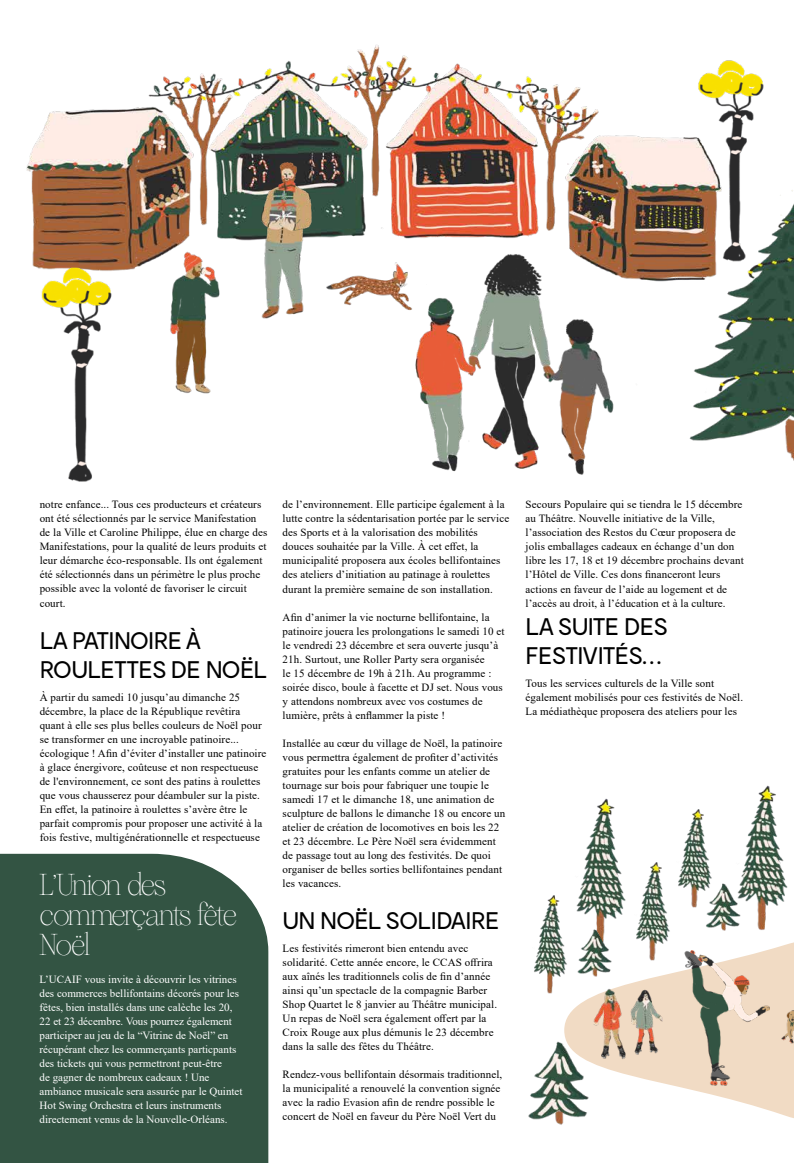
<style>
.page{position:relative;width:794px;height:1163px;background:#fff}
.page>*{position:absolute;margin:0;border:0;box-sizing:border-box;transform-origin:0 0}
.t1{font:30px/30px "Sometimes Times";letter-spacing:-.06em;color:#fff}
.t2{font:24px/28.8px "Moderat";letter-spacing:-.04em;color:#000}
.t3{font:11px/14px "Times New Roman";letter-spacing:.01em;color:#000}
.t4{font:11px/14px "Times New Roman";color:#fff}
</style>
<div class="page">
<img style="left:26px;top:44px;width:648px;height:226px">
<div style="left:0;top:853px;width:268px;height:309px;background:#335443"></div>
<img style="left:153px;top:247px;width:81px;height:147px">
<img style="left:249px;top:150px;width:74px;height:169px">
<img style="left:674px;top:60px;width:90px;height:85px">
<img style="left:26px;top:254px;width:105px;height:228px">
<img style="left:274px;top:212px;width:399px;height:263px">
<img style="left:673px;top:145px;width:121px;height:316px">
<img style="left:295px;top:230px;width:157px;height:111px">
<svg style="left:633px;top:942px;width:161px;height:176px;fill:#f1dbc4"></svg>
<img style="left:658px;top:942px;width:111px;height:167px">
<img style="left:566px;top:968px;width:108px;height:108px">
<img style="left:778px;top:1007px;width:16px;height:46px">
<img style="left:534px;top:895px;width:37px;height:102px">
<img style="left:633px;top:862px;width:41px;height:102px">
<img style="left:678px;top:809px;width:32px;height:99px">
<img style="left:576px;top:798px;width:50px;height:119px">
<img style="left:743px;top:785px;width:45px;height:145px">
<img style="left:696px;top:871px;width:51px;height:60px">
<img style="left:568px;top:917px;width:50px;height:68px">
<img style="left:528px;top:1020px;width:73px;height:105px">
<p class="t3" style="left:40px;top:497px;width:229px">notre enfance... Tous ces producteurs et créateurs ont été sélectionnés par le service Manifestation de la Ville et Caroline Philippe, élue en charge des Manifestations, pour la qualité de leurs produits et leur démarche éco-responsable. Ils ont également été sélectionnés dans un périmètre le plus proche possible avec la volonté de favoriser le circuit court.</p>
<h2 class="t2" style="left:40px;top:627px;width:229px">LA PATINOIRE À<br>ROULETTES DE NOËL</h2>
<p class="t3" style="left:40px;top:689px;width:228px">À partir du samedi 10 jusqu’au dimanche 25 décembre, la place de la République revêtira quant à elle ses plus belles couleurs de Noël pour se transformer en une incroyable patinoire... écologique ! Afin d’éviter d’installer une patinoire à glace énergivore, coûteuse et non respectueuse de l'environnement, ce sont des patins à roulettes que vous chausserez pour déambuler sur la piste.<br>En effet, la patinoire à roulettes s’avère être le parfait compromis pour proposer une activité à la fois festive, multigénérationnelle et respectueuse</p>
<h1 class="t1" style="left:40px;top:870px;width:199px">L’Union des commerçants fête<br>Noël</h1>
<p class="t4" style="left:40px;top:971px;width:204px">L’UCAIF vous invite à découvrir les vitrines des commerces bellifontains décorés pour les fêtes, bien installés dans une calèche les 20, 22 et 23 décembre. Vous pourrez également participer au jeu de la “Vitrine de Noël” en récupérant chez les commerçants particpants des tickets qui vous permettront peut-être<br>de gagner de nombreux cadeaux ! Une ambiance musicale sera assurée par le Quintet Hot Swing Orchestra et leurs instruments directement venus de la Nouvelle-Orléans.</p>
<p class="t3" style="left:283px;top:497px;width:228px">de l’environnement. Elle participe également à la lutte contre la sédentarisation portée par le service des Sports et à la valorisation des mobilités douces souhaitée par la Ville. À cet effet, la municipalité proposera aux écoles bellifontaines des ateliers d’initiation au patinage à roulettes durant la première semaine de son installation.</p>
<p class="t3" style="left:283px;top:609px;width:224px">Afin d’animer la vie nocturne bellifontaine, la patinoire jouera les prolongations le samedi 10 et le vendredi 23 décembre et sera ouverte jusqu’à 21h. Surtout, une Roller Party sera organisée<br>le 15 décembre de 19h à 21h. Au programme : soirée disco, boule à facette et DJ set. Nous vous y attendons nombreux avec vos costumes de lumière, prêts à enflammer la piste !</p>
<p class="t3" style="left:283px;top:735px;width:224px">Installée au cœur du village de Noël, la patinoire vous permettra également de profiter d’activités gratuites pour les enfants comme un atelier de tournage sur bois pour fabriquer une toupie le samedi 17 et le dimanche 18, une animation de sculpture de ballons le dimanche 18 ou encore un atelier de création de locomotives en bois les 22 et 23 décembre. Le Père Noël sera évidemment de passage tout au long des festivités. De quoi organiser de belles sorties bellifontaines pendant les vacances.</p>
<h2 class="t2" style="left:283px;top:907px;width:219px">UN NOËL SOLIDAIRE</h2>
<p class="t3" style="left:283px;top:940px;width:216px">Les festivités rimeront bien entendu avec solidarité. Cette année encore, le CCAS offrira aux aînés les traditionnels colis de fin d’année ainsi qu’un spectacle de la compagnie Barber Shop Quartet le 8 janvier au Théâtre municipal.<br>Un repas de Noël sera également offert par la Croix Rouge aux plus démunis le 23 décembre dans la salle des fêtes du Théâtre.</p>
<p class="t3" style="left:283px;top:1066px;width:221px">Rendez-vous bellifontain désormais traditionnel, la municipalité a renouvelé la convention signée avec la radio Evasion afin de rendre possible le concert de Noël en faveur du Père Noël Vert du</p>
<p class="t3" style="left:525px;top:497px;width:220px">Secours Populaire qui se tiendra le 15 décembre au Théâtre. Nouvelle initiative de la Ville, l’association des Restos du Cœur proposera de jolis emballages cadeaux en échange d’un don libre les 17, 18 et 19 décembre prochains devant l’Hôtel de Ville. Ces dons financeront leurs actions en faveur de l’aide au logement et de l’accès au droit, à l’éducation et à la culture.</p>
<h2 class="t2" style="left:525px;top:613px;width:144px">LA SUITE DES<br>FESTIVITÉS…</h2>
<p class="t3" style="left:525px;top:675px;width:219px">Tous les services culturels de la Ville sont également mobilisés pour ces festivités de Noël.<br>La médiathèque proposera des ateliers pour les</p>
</div>
